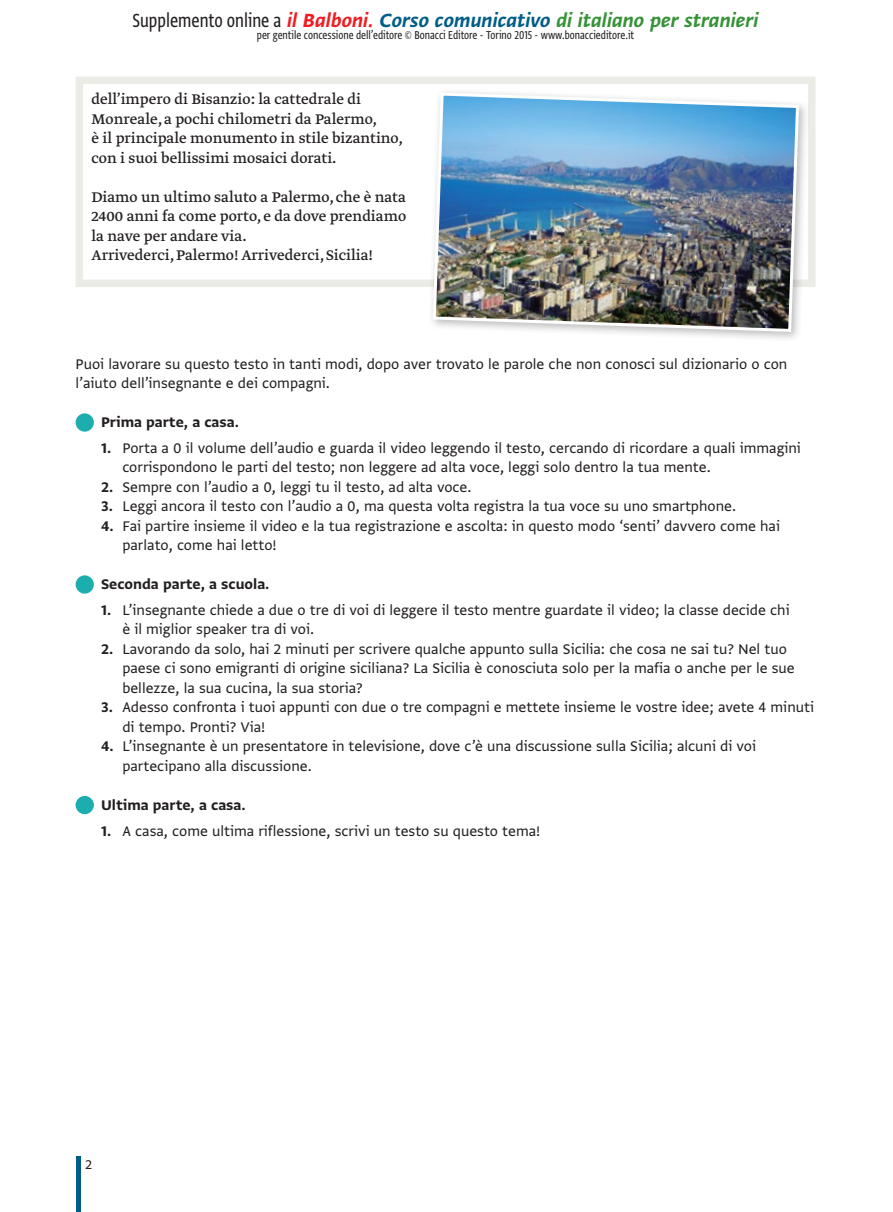
<style>
.page{position:relative;width:893px;height:1212px;background:#fff}
.page>*{position:absolute;margin:0;border:0;box-sizing:border-box;transform-origin:0 0}
.t1{font:22.5px "Greta Sans Std Bld Ita";color:#369237}
.OP_testo{font:16.5px/19.5px "Greta Sans Std";color:#231f20}
.OP_brano{font:16.5px/19.5px "Greta Text Pro";color:#231f20}
.ESE_consegna{font:16.5px "Greta Sans Std Bld";color:#231f20}
.t2{font:15px "Greta Sans Std";color:#231f20}
.t3{font:13.5px "Greta Sans Cnd Std";color:#231f20}
.s1{font-family:"Greta Sans Cnd Std";color:#231f20}
.s2{color:#ee1d23}
.s3{color:#005d87}
.s4{font-family:"Greta Sans Std Bld"}
</style>
<div class="page">
<hr style="left:77px;top:1156px;width:4px;height:56px;background:#005d87">
<div style="left:76px;top:413px;width:18px;height:19px;background:#1cadae;border-radius:50%"></div>
<div style="left:76px;top:575px;width:18px;height:19px;background:#1cadae;border-radius:50%"></div>
<div style="left:76px;top:796px;width:18px;height:18px;background:#1cadae;border-radius:50%"></div>
<div style="left:76px;top:77px;width:739px;height:210px;border:8px solid #ecece7"></div>
<div style="left:428px;top:88px;width:382px;height:255px;background:#231f20;opacity:.3"></div>
<img style="left:431px;top:91px;width:370px;height:242px">
<h1 class="t1" style="left:132px;top:7px;width:628px"><span class="s1">Supplemento online a</span> <span class="s2">il Balboni.</span> <span class="s3">Corso comunicativo</span> di italiano per stranieri</h1>
<p class="t3" style="left:257px;top:27px;width:379px">per gentile concessione dell’editore © Bonacci Editore - Torino 2015 - www.bonaccieditore.it</p>
<p class="OP_brano" style="left:92px;top:90px;width:313px">dell’impero di Bisanzio: la cattedrale di Monreale, a pochi chilometri da Palermo,<br>è il principale monumento in stile bizantino, con i suoi bellissimi mosaici dorati.</p>
<p class="OP_brano" style="left:92px;top:188px;width:316px;text-align:justify">Diamo un ultimo saluto a Palermo, che è nata 2400 anni fa come porto, e da dove prendiamo la nave per andare via.</p>
<p class="OP_brano" style="left:92px;top:246px;width:283px">Arrivederci, Palermo! Arrivederci, Sicilia!</p>
<p class="OP_testo" style="left:76px;top:354px;width:713px">Puoi lavorare su questo testo in tanti modi, dopo aver trovato le parole che non conosci sul dizionario o con l’aiuto dell’insegnante e dei compagni.</p>
<p class="ESE_consegna" style="left:101px;top:413px;width:139px">Prima parte, a casa.</p>
<p class="OP_testo" style="left:122px;top:438px;width:680px;text-indent:-21px"><span class="s4">1.</span> Porta a 0 il volume dell’audio e guarda il video leggendo il testo, cercando di ricordare a quali immagini corrispondono le parti del testo; non leggere ad alta voce, leggi solo dentro la tua mente.</p>
<p class="OP_testo" style="left:101px;top:477px;width:372px"><span class="s4">2.</span> Sempre con l’audio a 0, leggi tu il testo, ad alta voce.</p>
<p class="OP_testo" style="left:101px;top:496px;width:636px"><span class="s4">3.</span> Leggi ancora il testo con l’audio a 0, ma questa volta registra la tua voce su uno smartphone.</p>
<p class="OP_testo" style="left:122px;top:516px;width:659px;text-indent:-21px"><span class="s4">4.</span> Fai partire insieme il video e la tua registrazione e ascolta: in questo modo ‘senti’ davvero come hai parlato, come hai letto!</p>
<p class="ESE_consegna" style="left:101px;top:575px;width:170px">Seconda parte, a scuola.</p>
<p class="OP_testo" style="left:122px;top:600px;width:669px;text-indent:-21px"><span class="s4">1.</span> L’insegnante chiede a due o tre di voi di leggere il testo mentre guardate il video; la classe decide chi è il miglior speaker tra di voi.</p>
<p class="OP_testo" style="left:122px;top:639px;width:674px;text-indent:-21px"><span class="s4">2.</span> Lavorando da solo, hai 2 minuti per scrivere qualche appunto sulla Sicilia: che cosa ne sai tu? Nel tuo paese ci sono emigranti di origine siciliana? La Sicilia è conosciuta solo per la mafia o anche per le sue bellezze, la sua cucina, la sua storia?</p>
<p class="OP_testo" style="left:122px;top:697px;width:693px;text-indent:-21px"><span class="s4">3.</span> Adesso confronta i tuoi appunti con due o tre compagni e mettete insieme le vostre idee; avete 4 minuti di tempo. Pronti? Via!</p>
<p class="OP_testo" style="left:122px;top:736px;width:635px;text-indent:-21px"><span class="s4">4.</span> L’insegnante è un presentatore in televisione, dove c’è una discussione sulla Sicilia; alcuni di voi partecipano alla discussione.</p>
<p class="ESE_consegna" style="left:101px;top:795px;width:146px">Ultima parte, a casa.</p>
<p class="OP_testo" style="left:101px;top:820px;width:441px"><span class="s4">1.</span> A casa, come ultima riflessione, scrivi un testo su questo tema!</p>
<p class="t2" style="left:85px;top:1156px;width:9px">2</p>
</div>
